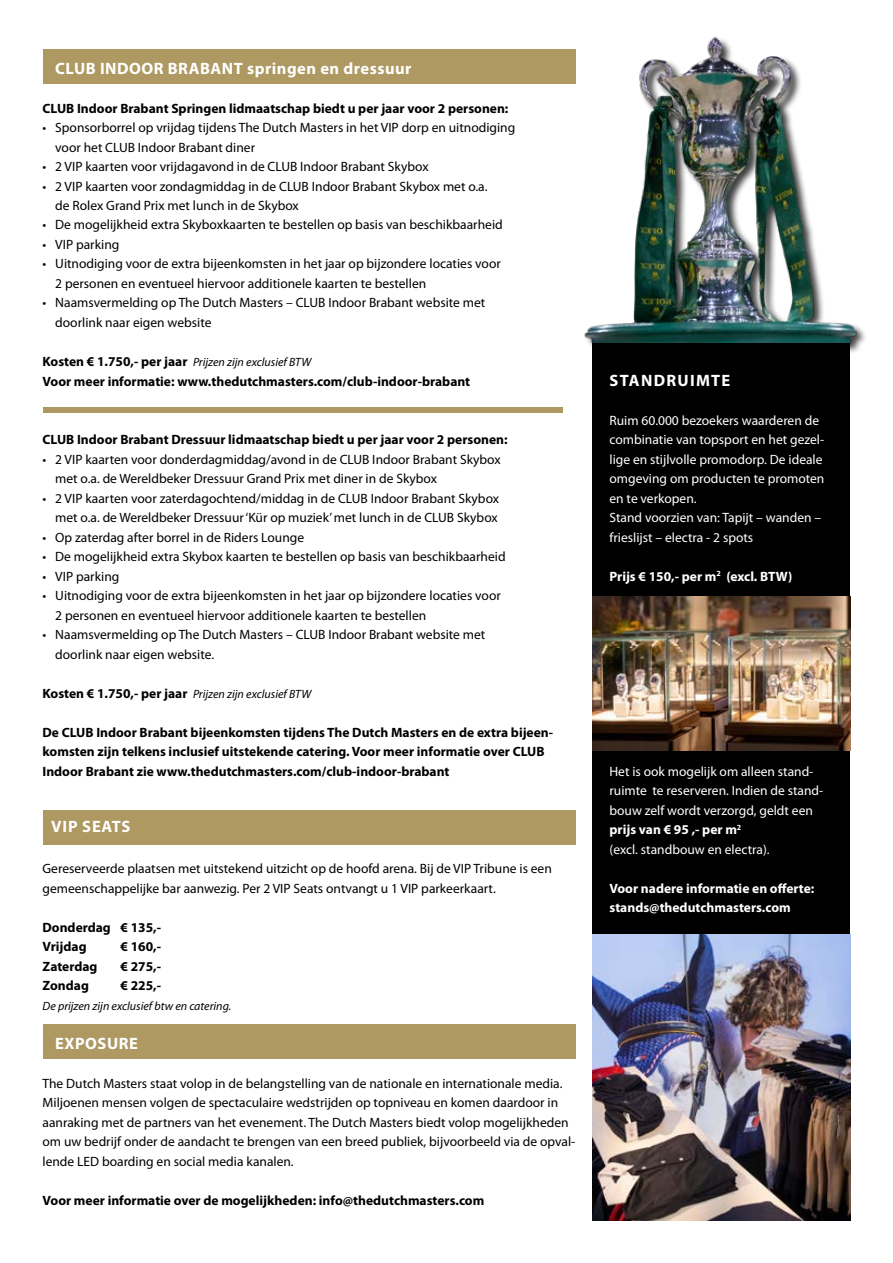
<style>
.page{position:relative;width:893px;height:1263px;background:#fff}
.page>*{position:absolute;margin:0;border:0;box-sizing:border-box;transform-origin:0 0}
.t1{font:700 16.5px "Myriad Pro";letter-spacing:.03em;color:#fff}
.t2{font:700 16.5px "Myriad Pro";letter-spacing:.08em;color:#fff}
.t3{font:700 16.5px "Myriad Pro";letter-spacing:.05em;color:#fff}
.t4{font:13.5px/19.5px "Myriad Pro";color:#000}
.t5{font:700 13.5px/19.5px "Myriad Pro";color:#000}
.t6{font:13.5px/19.5px "Myriad Pro";color:#fff}
.t7{font:700 13.5px/19.5px "Myriad Pro";color:#fff}
.t8{font:italic 12px "Myriad Pro";color:#000}
.s1{font-weight:700;font-style:normal;font-size:13.5px}
.s2{font-weight:700}
</style>
<div class="page">
<img style="left:570px;top:36px;width:296px;height:307px">
<div style="left:43px;top:50px;width:532px;height:34px;background:#ae9962"></div>
<div style="left:43px;top:1025px;width:532px;height:34px;background:#ae9962"></div>
<div style="left:592px;top:343px;width:258px;height:877px;background:#000"></div>
<div style="left:43px;top:810px;width:532px;height:34px;background:#ae9962"></div>
<img style="left:592px;top:934px;width:258px;height:286px">
<img style="left:592px;top:597px;width:258px;height:153px">
<div style="left:43px;top:407px;width:520px;height:5px;background:#ae9962"></div>
<p class="t1" style="left:55px;top:59px;width:358px">CLUB INDOOR BRABANT springen en dressuur</p>
<p class="t5" style="left:43px;top:98px;width:467px">CLUB Indoor Brabant Springen lidmaatschap biedt u per jaar voor 2 personen:</p>
<p class="t4" style="left:55px;top:118px;width:461px;text-indent:-13px">• Sponsorborrel op vrijdag tijdens The Dutch Masters in het VIP dorp en uitnodiging voor het CLUB Indoor Brabant diner</p>
<p class="t4" style="left:43px;top:157px;width:388px">• 2 VIP kaarten voor vrijdagavond in de CLUB Indoor Brabant Skybox</p>
<p class="t4" style="left:55px;top:176px;width:434px;text-indent:-13px">• 2 VIP kaarten voor zondagmiddag in de CLUB Indoor Brabant Skybox met o.a. de Rolex Grand Prix met lunch in de Skybox</p>
<p class="t4" style="left:43px;top:215px;width:462px">• De mogelijkheid extra Skyboxkaarten te bestellen op basis van beschikbaarheid</p>
<p class="t4" style="left:43px;top:235px;width:78px">• VIP parking</p>
<p class="t4" style="left:55px;top:254px;width:447px;text-indent:-13px">• Uitnodiging voor de extra bijeenkomsten in het jaar op bijzondere locaties voor<br>2 personen en eventueel hiervoor additionele kaarten te bestellen</p>
<p class="t4" style="left:55px;top:293px;width:432px;text-indent:-13px">• Naamsvermelding op The Dutch Masters – CLUB Indoor Brabant website met doorlink naar eigen website</p>
<p class="t8" style="left:43px;top:356px;width:270px"><span class="s1">Kosten € 1.750,- per jaar</span> Prijzen zijn exclusief BTW</p>
<p class="t5" style="left:43px;top:371px;width:429px">Voor meer informatie: www.thedutchmasters.com/club-indoor-brabant</p>
<p class="t5" style="left:43px;top:430px;width:467px">CLUB Indoor Brabant Dressuur lidmaatschap biedt u per jaar voor 2 personen:</p>
<p class="t4" style="left:55px;top:449px;width:447px;text-indent:-13px">• 2 VIP kaarten voor donderdagmiddag/avond in de CLUB Indoor Brabant Skybox met o.a. de Wereldbeker Dressuur Grand Prix met diner in de Skybox</p>
<p class="t4" style="left:43px;top:488px;width:458px;text-align:right">• 2 VIP kaarten voor zaterdagochtend/middag in de CLUB Indoor Brabant Skybox met o.a. de Wereldbeker Dressuur ‘Kür op muziek’ met lunch in de CLUB Skybox</p>
<p class="t4" style="left:43px;top:527px;width:263px">• Op zaterdag after borrel in de Riders Lounge</p>
<p class="t4" style="left:43px;top:547px;width:465px">• De mogelijkheid extra Skybox kaarten te bestellen op basis van beschikbaarheid</p>
<p class="t4" style="left:43px;top:566px;width:78px">• VIP parking</p>
<p class="t4" style="left:55px;top:586px;width:447px;text-indent:-13px">• Uitnodiging voor de extra bijeenkomsten in het jaar op bijzondere locaties voor<br>2 personen en eventueel hiervoor additionele kaarten te bestellen</p>
<p class="t4" style="left:55px;top:625px;width:432px;text-indent:-13px">• Naamsvermelding op The Dutch Masters – CLUB Indoor Brabant website met doorlink naar eigen website.</p>
<p class="t8" style="left:43px;top:687px;width:270px"><span class="s1">Kosten € 1.750,- per jaar</span> Prijzen zijn exclusief BTW</p>
<p class="t5" style="left:43px;top:722px;width:512px">De CLUB Indoor Brabant bijeenkomsten tijdens The Dutch Masters en de extra bijeen&shy;komsten zijn telkens inclusief uitstekende catering. Voor meer informatie over CLUB<br>Indoor Brabant zie www.thedutchmasters.com/club-indoor-brabant</p>
<p class="t3" style="left:51px;top:817px;width:81px">VIP SEATS</p>
<p class="t4" style="left:43px;top:859px;width:511px">Gereserveerde plaatsen met uitstekend uitzicht op de hoofd arena. Bij de VIP Tribune is een gemeenschappelijke bar aanwezig. Per 2 VIP Seats ontvangt u 1 VIP parkeerkaart.</p>
<p class="t5" style="left:43px;top:917px;width:120px">Donderdag € 135,-<br>Vrijdag</p>
<p class="t5" style="left:121px;top:937px;width:42px">€ 160,-</p>
<p class="t5" style="left:43px;top:956px;width:56px">Zaterdag</p>
<p class="t5" style="left:121px;top:956px;width:42px">€ 275,-</p>
<p class="t5" style="left:43px;top:976px;width:48px">Zondag</p>
<p class="t5" style="left:121px;top:976px;width:42px">€ 225,-</p>
<p class="t8" style="left:43px;top:999px;width:190px">De prijzen zijn exclusief btw en catering.</p>
<p class="t1" style="left:55px;top:1034px;width:84px">EXPOSURE</p>
<p class="t4" style="left:43px;top:1073px;width:534px">The Dutch Masters staat volop in de belangstelling van de nationale en internationale media.<br>Miljoenen mensen volgen de spectaculaire wedstrijden op topniveau en komen daardoor in aanraking met de partners van het evenement. The Dutch Masters biedt volop mogelijkheden om uw bedrijf onder de aandacht te brengen van een breed publiek, bijvoorbeeld via de opval&shy;lende LED boarding en social media kanalen.</p>
<p class="t5" style="left:43px;top:1190px;width:443px">Voor meer informatie over de mogelijkheden: info@thedutchmasters.com</p>
<p class="t2" style="left:609px;top:371px;width:122px">STANDRUIMTE</p>
<p class="t6" style="left:609px;top:410px;width:216px">Ruim 60.000 bezoekers waarderen de combinatie van topsport en het gezel&shy;lige en stijlvolle promodorp. De ideale omgeving om producten te promoten en te verkopen.<br>Stand voorzien van: Tapijt – wanden – frieslijst – electra - 2 spots</p>
<p class="t7" style="left:609px;top:566px;width:184px">Prijs € 150,- per m<sup>2</sup> (excl. BTW)</p>
<p class="t6" style="left:609px;top:761px;width:215px">Het is ook mogelijk om alleen stand&shy;ruimte te reserveren. Indien de stand&shy;bouw zelf wordt verzorgd, geldt een <span class="s2">prijs van € 95 ,- per m</span><sup>2<br></sup>(excl. standbouw en electra).</p>
<p class="t7" style="left:609px;top:878px;width:206px">Voor nadere informatie en offerte: stands@thedutchmasters.com</p>
</div>
